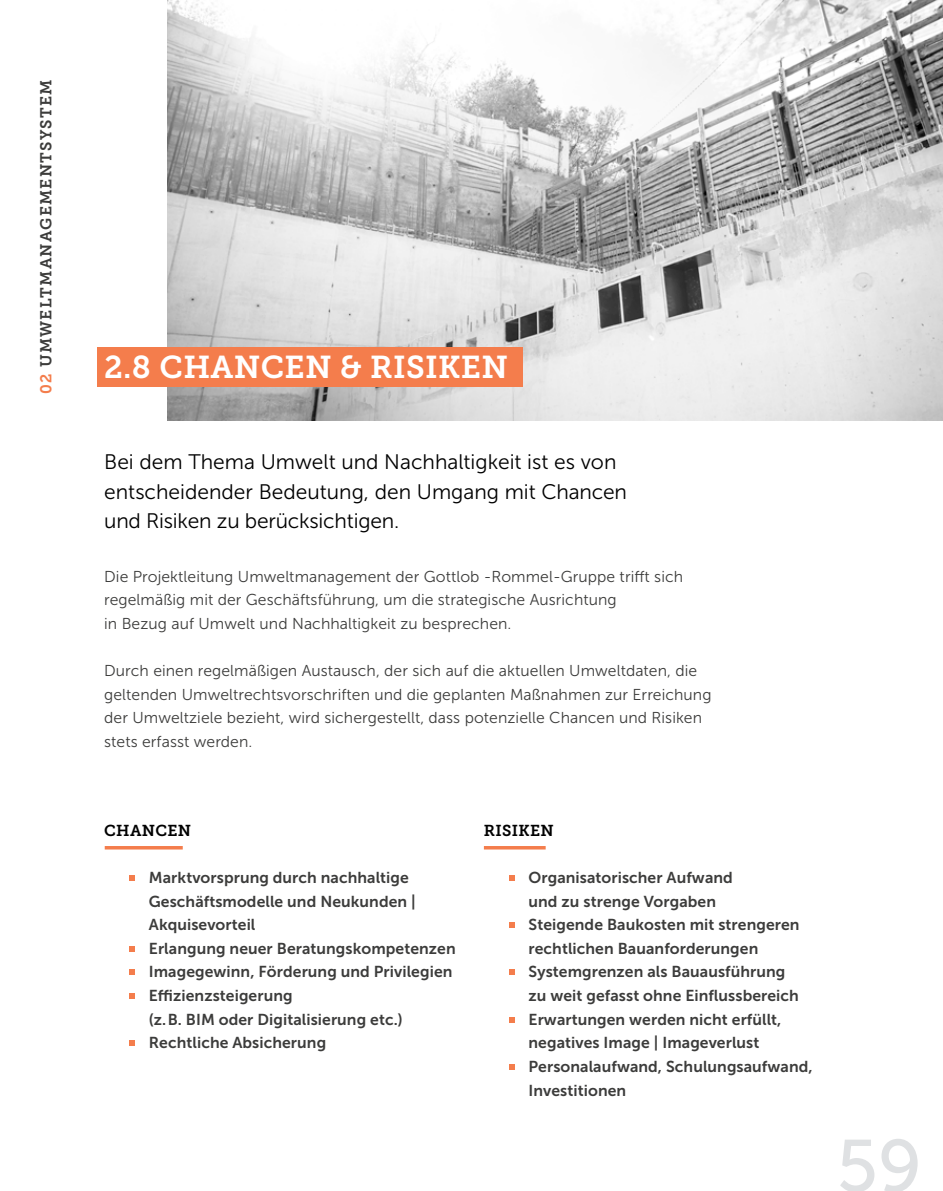
<style>
.page{position:relative;width:943px;height:1191px;background:#fff}
.page>*{position:absolute;margin:0;border:0;box-sizing:border-box;transform-origin:0 0}
.t1{font:73.5px "Museo Sans 500";color:#dfe1e3}
.t2{font:31.5px "Museo Slab 700";letter-spacing:.01em;color:#fff}
.t3{font:21px/29.8px "Museo Sans 300";color:#000}
.t4{font:15.75px/23.6px "Museo Sans 700";letter-spacing:.005em;color:#3c3c3b}
.t5{font:15.75px/23.6px "Museo Sans 300";letter-spacing:.005em;color:#3c3c3b}
.t6{font:15.75px "Museo Slab 700";letter-spacing:.08em;color:#3c3c3b}
.t7{font:15.75px "Museo Slab 700";letter-spacing:.02em;color:#000}
.s1{color:#f47d4c}
</style>
<div class="page">
<img style="left:167px;top:0;width:776px;height:420px">
<svg style="left:129px;top:875px;width:6px;height:5px"></svg>
<svg style="left:129px;top:946px;width:6px;height:5px"></svg>
<svg style="left:129px;top:969px;width:6px;height:6px"></svg>
<svg style="left:129px;top:993px;width:6px;height:6px"></svg>
<svg style="left:129px;top:1040px;width:6px;height:6px"></svg>
<hr style="left:105px;top:846px;width:78px;height:3px;background:#f47d4c">
<svg style="left:509px;top:875px;width:5px;height:5px"></svg>
<svg style="left:509px;top:922px;width:5px;height:6px"></svg>
<svg style="left:509px;top:969px;width:5px;height:6px"></svg>
<svg style="left:509px;top:1017px;width:5px;height:5px"></svg>
<svg style="left:509px;top:1064px;width:5px;height:5px"></svg>
<hr style="left:484px;top:846px;width:61px;height:3px;background:#f47d4c">
<div style="left:97px;top:347px;width:425px;height:39px;background:#f47d4c"></div>
<p class="t6" style="left:37px;top:394px;width:316px;rotate:-90deg"><span class="s1">02</span> UMWELTMANAGEMENTSYSTEM</p>
<h2 class="t2" style="left:104px;top:349px;width:405px">2.8 CHANCEN &amp; RISIKEN</h2>
<h3 class="t3" style="left:104px;top:447px;width:524px">Bei dem Thema Umwelt und Nachhaltigkeit ist es von entscheidender Bedeutung, den Umgang mit Chancen und Risiken zu berücksichtigen.</h3>
<p class="t5" style="left:104px;top:564px;width:580px">Die Projektleitung Umweltmanagement der Gottlob -Rommel-Gruppe trifft sich regelmäßig mit der Geschäftsführung, um die strategische Ausrichtung<br>in Bezug auf Umwelt und Nachhaltigkeit zu besprechen.</p>
<p class="t5" style="left:104px;top:659px;width:609px">Durch einen regelmäßigen Austausch, der sich auf die aktuellen Umweltdaten, die geltenden Umweltrechtsvorschriften und die geplanten Maßnahmen zur Erreichung der Umweltziele bezieht, wird sichergestellt, dass potenzielle Chancen und Risiken stets erfasst werden.</p>
<p class="t7" style="left:104px;top:821px;width:88px">CHANCEN</p>
<p class="t4" style="left:149px;top:865px;width:308px">Marktvorsprung durch nachhaltige<br>Geschäftsmodelle und Neukunden |<br>Akquisevorteil<br>Erlangung neuer Beratungskompetenzen<br>Imagegewinn, Förderung und Privilegien<br>Effizienzsteigerung<br>(z.B. BIM oder Digitalisierung etc.)<br>Rechtliche Absicherung</p>
<p class="t7" style="left:484px;top:821px;width:71px">RISIKEN</p>
<p class="t4" style="left:528px;top:865px;width:285px">Organisatorischer Aufwand<br>und zu strenge Vorgaben<br>Steigende Baukosten mit strengeren rechtlichen Bauanforderungen<br>Systemgrenzen als Bauausführung<br>zu weit gefasst ohne Einflussbereich<br>Erwartungen werden nicht erfüllt, negatives Image | Imageverlust<br>Personalaufwand, Schulungsaufwand,<br>Investitionen</p>
<h1 class="t1" style="left:836px;top:1126px;width:87px">59</h1>
</div>
